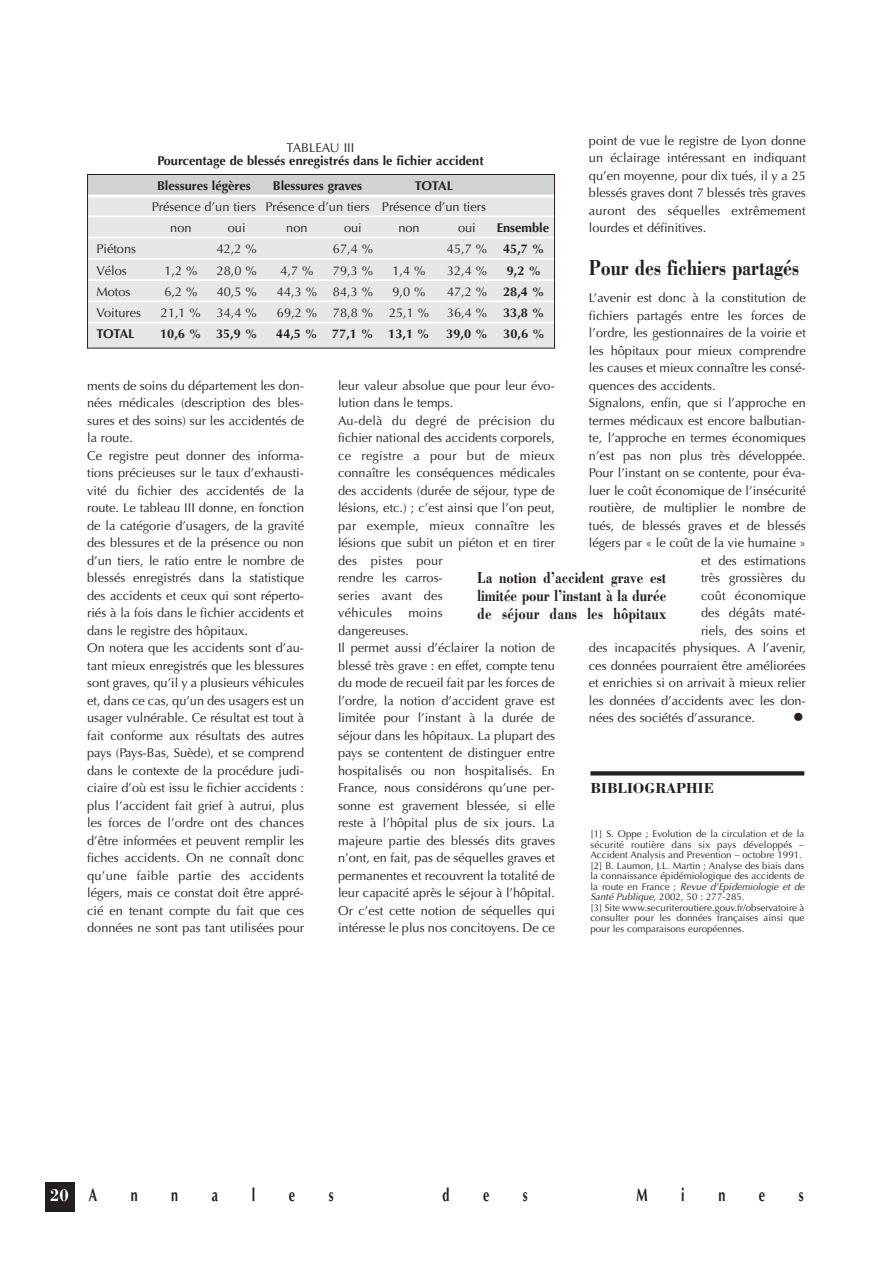
<style>
.page{position:relative;width:893px;height:1263px;background:#fff}
.page>*{position:absolute;margin:0;border:0;box-sizing:border-box;transform-origin:0 0}
.t1{font:24px "Optima";color:#231f20}
.t2{font:700 22.5px "Bodoni";color:#231f20;scale:.8 1}
.t3{font:700 18px "Optima";color:#231f20;scale:.7 1}
.t4{font:700 18px "Bodoni";color:#fff;scale:.85 1}
.t5{font:700 16.5px/18px "Bodoni";color:#231f20;text-align:justify;scale:.8 1}
.t6{font:700 15px "Bodoni";color:#231f20}
.t7{font:12.75px/17.5px "Optima";color:#231f20}
.t8{font:700 12.75px "Optima";color:#231f20}
.t9{font:12.75px "Optima";letter-spacing:.02em;color:#231f20}
.t10{font:9.75px/10.5px "Optima";color:#231f20}
.s1{font-style:italic}
.s2{font-family:"Optima";color:#231f20}
</style>
<div class="page">
<div style="left:45px;top:1182px;width:29px;height:30px;background:#231f20"></div>
<div style="left:88px;top:175px;width:466px;height:173px;background:#e6e7e9"></div>
<div style="left:88px;top:175px;width:466px;height:21px;background:#d1d2d4"></div>
<hr style="left:88px;top:195px;width:466px;height:3px;background:#fff">
<hr style="left:88px;top:215px;width:466px;height:2px;background:#fff">
<hr style="left:88px;top:237px;width:466px;height:1px;background:#fff">
<hr style="left:88px;top:258px;width:466px;height:2px;background:#fff">
<hr style="left:88px;top:279px;width:466px;height:2px;background:#fff">
<hr style="left:88px;top:300px;width:466px;height:2px;background:#fff">
<hr style="left:88px;top:322px;width:466px;height:1px;background:#fff">
<div style="left:87px;top:174px;width:468px;height:174px;border:1px solid #231f20"></div>
<svg style="left:590px;top:771px;width:214px;height:4px"></svg>
<p class="t7" style="left:589px;top:133px;width:218px;text-align:justify">point de vue le registre de Lyon donne un éclairage intéressant en indiquant qu’en moyenne, pour dix tués, il y a 25 blessés graves dont 7 blessés très graves auront des séquelles extrêmement lourdes et définitives.</p>
<h2 class="t2" style="left:589px;top:254px;width:264px">Pour des fichiers partagés</h2>
<p class="t7" style="left:589px;top:290px;width:218px">L’avenir est donc à la constitution de</p>
<p class="t7" style="left:589px;top:308px;width:218px">fichiers partagés entre les forces de</p>
<p class="t7" style="left:589px;top:325px;width:218px">l’ordre, les gestionnaires de la voirie et</p>
<p class="t7" style="left:589px;top:343px;width:218px">les hôpitaux pour mieux comprendre</p>
<p class="t7" style="left:589px;top:360px;width:218px">les causes et mieux connaître les consé-</p>
<p class="t7" style="left:589px;top:378px;width:128px">quences des accidents.</p>
<p class="t7" style="left:589px;top:395px;width:218px">Signalons, enfin, que si l’approche en</p>
<p class="t7" style="left:589px;top:413px;width:218px">termes médicaux est encore balbutian-</p>
<p class="t7" style="left:589px;top:430px;width:218px">te, l’approche en termes économiques</p>
<p class="t7" style="left:589px;top:448px;width:218px">n’est pas non plus très développée.</p>
<p class="t7" style="left:589px;top:465px;width:218px">Pour l’instant on se contente, pour éva-</p>
<p class="t7" style="left:589px;top:483px;width:218px">luer le coût économique de l’insécurité</p>
<p class="t7" style="left:589px;top:500px;width:218px">routière, de multiplier le nombre de</p>
<p class="t7" style="left:589px;top:518px;width:218px">tués, de blessés graves et de blessés</p>
<p class="t7" style="left:589px;top:535px;width:218px">légers par « le coût de la vie humaine »</p>
<p class="t7" style="left:701px;top:553px;width:106px">et des estimations</p>
<p class="t7" style="left:701px;top:570px;width:106px">très grossières du</p>
<p class="t9" style="left:701px;top:590px;width:106px">coût économique</p>
<p class="t7" style="left:701px;top:605px;width:106px">des dégâts maté-</p>
<p class="t7" style="left:701px;top:623px;width:106px">riels, des soins et</p>
<p class="t7" style="left:589px;top:640px;width:218px">des incapacités physiques. A l’avenir,</p>
<p class="t7" style="left:589px;top:658px;width:218px">ces données pourraient être améliorées</p>
<p class="t7" style="left:589px;top:675px;width:218px">et enrichies si on arrivait à mieux relier</p>
<p class="t7" style="left:589px;top:693px;width:218px">les données d’accidents avec les don-</p>
<p class="t7" style="left:589px;top:710px;width:167px">nées des sociétés d’assurance.</p>
<h1 class="t1" style="left:791px;top:707px;width:16px">•</h1>
<p class="t7" style="left:287px;top:140px;width:69px">TABLEAU III</p>
<p class="t8" style="left:157px;top:155px;width:328px">Pourcentage de blessés enregistrés dans le fichier accident</p>
<p class="t8" style="left:157px;top:180px;width:95px">Blessures légères</p>
<p class="t8" style="left:273px;top:180px;width:91px">Blessures graves</p>
<p class="t8" style="left:415px;top:180px;width:40px">TOTAL</p>
<p class="t7" style="left:170px;top:197px;width:317px;line-height:21.3px;text-indent:-18px">Présence d’un tiers Présence d’un tiers Présence d’un tiers non</p>
<p class="t7" style="left:228px;top:220px;width:19px">oui</p>
<p class="t7" style="left:286px;top:220px;width:23px">non</p>
<p class="t7" style="left:344px;top:220px;width:19px">oui</p>
<p class="t7" style="left:398px;top:220px;width:23px">non</p>
<p class="t7" style="left:458px;top:220px;width:19px">oui</p>
<p class="t8" style="left:497px;top:222px;width:54px">Ensemble</p>
<p class="t7" style="left:96px;top:241px;width:41px">Piétons</p>
<p class="t7" style="left:217px;top:241px;width:42px">42,2 %</p>
<p class="t7" style="left:333px;top:241px;width:42px">67,4 %</p>
<p class="t7" style="left:447px;top:241px;width:42px">45,7 %</p>
<p class="t8" style="left:503px;top:244px;width:43px">45,7 %</p>
<p class="t7" style="left:96px;top:263px;width:32px">Vélos</p>
<p class="t7" style="left:164px;top:263px;width:34px">1,2 %</p>
<p class="t7" style="left:217px;top:263px;width:42px">28,0 %</p>
<p class="t7" style="left:280px;top:263px;width:34px">4,7 %</p>
<p class="t7" style="left:333px;top:263px;width:42px">79,3 %</p>
<p class="t7" style="left:392px;top:263px;width:34px">1,4 %</p>
<p class="t7" style="left:447px;top:263px;width:42px">32,4 %</p>
<p class="t8" style="left:507px;top:265px;width:36px">9,2 %</p>
<p class="t7" style="left:96px;top:284px;width:36px">Motos</p>
<p class="t7" style="left:164px;top:284px;width:34px">6,2 %</p>
<p class="t7" style="left:217px;top:284px;width:42px">40,5 %</p>
<p class="t7" style="left:277px;top:284px;width:42px">44,3 %</p>
<p class="t7" style="left:333px;top:284px;width:42px">84,3 %</p>
<p class="t7" style="left:392px;top:284px;width:34px">9,0 %</p>
<p class="t7" style="left:447px;top:284px;width:42px">47,2 %</p>
<p class="t8" style="left:503px;top:286px;width:43px">28,4 %</p>
<p class="t7" style="left:96px;top:305px;width:46px">Voitures</p>
<p class="t7" style="left:161px;top:305px;width:97px">21,1 % 34,4 %</p>
<p class="t7" style="left:277px;top:305px;width:42px">69,2 %</p>
<p class="t7" style="left:333px;top:305px;width:42px">78,8 %</p>
<p class="t7" style="left:389px;top:305px;width:42px">25,1 %</p>
<p class="t7" style="left:447px;top:305px;width:42px">36,4 %</p>
<p class="t8" style="left:503px;top:307px;width:43px">33,8 %</p>
<p class="t8" style="left:96px;top:329px;width:40px">TOTAL</p>
<p class="t8" style="left:160px;top:329px;width:99px">10,6 % 35,9 %</p>
<p class="t8" style="left:276px;top:329px;width:155px">44,5 % 77,1 % 13,1 %</p>
<p class="t8" style="left:446px;top:329px;width:100px">39,0 % 30,6 %</p>
<p class="t7" style="left:87px;top:378px;width:218px">ments de soins du département les don&shy;nées médicales (description des bles&shy;sures et des soins) sur les accidentés de la route.<br>Ce registre peut donner des informa&shy;tions précieuses sur le taux d’exhausti&shy;vité du fichier des accidentés de la route. Le tableau III donne, en fonction de la catégorie d’usagers, de la gravité des blessures et de la présence ou non d’un tiers, le ratio entre le nombre de blessés enregistrés dans la statistique des accidents et ceux qui sont réperto&shy;riés à la fois dans le fichier accidents et dans le registre des hôpitaux.<br>On notera que les accidents sont d’au&shy;tant mieux enregistrés que les blessures sont graves, qu’il y a plusieurs véhicules et, dans ce cas, qu’un des usagers est un usager vulnérable. Ce résultat est tout à fait conforme aux résultats des autres pays (Pays-Bas, Suède), et se comprend dans le contexte de la procédure judi&shy;ciaire d’où est issu le fichier accidents : plus l’accident fait grief à autrui, plus les forces de l’ordre ont des chances d’être informées et peuvent remplir les fiches accidents. On ne connaît donc qu’une faible partie des accidents légers, mais ce constat doit être appré&shy;cié en tenant compte du fait que ces données ne sont pas tant utilisées pour</p>
<p class="t7" style="left:338px;top:378px;width:218px">leur valeur absolue que pour leur évo&shy;lution dans le temps.<br>Au-delà du degré de précision du fichier national des accidents corporels, ce registre a pour but de mieux connaître les conséquences médicales des accidents (durée de séjour, type de lésions, etc.) ; c’est ainsi que l’on peut, par exemple, mieux connaître les lésions que subit un piéton et en tirer des pistes pour<br>rendre les carros-<br>series avant des<br>véhicules</p>
<p class="t5" style="left:478px;top:569px;width:237px">La notion d’accident grave est limitée pour l’instant à la durée de séjour dans les hôpitaux</p>
<p class="t7" style="left:338px;top:605px;width:218px;text-indent:70px">moins<br>dangereuses.<br>Il permet aussi d’éclairer la notion de blessé très grave : en effet, compte tenu du mode de recueil fait par les forces de l’ordre, la notion d’accident grave est limitée pour l’instant à la durée de séjour dans les hôpitaux. La plupart des pays se contentent de distinguer entre hospitalisés ou non hospitalisés. En France, nous considérons qu’une per&shy;sonne est gravement blessée, si elle reste à l’hôpital plus de six jours. La majeure partie des blessés dits graves n’ont, en fait, pas de séquelles graves et permanentes et recouvrent la totalité de leur capacité après le séjour à l’hôpital.<br>Or c’est cette notion de séquelles qui intéresse le plus nos concitoyens. De ce</p>
<p class="t6" style="left:590px;top:778px;width:125px">BIBLIOGRAPHIE</p>
<p class="t10" style="left:590px;top:829px;width:215px">[1] S. Oppe ; Evolution de la circulation et de la sécurité routière dans six pays développés – Accident Analysis and Prevention – octobre 1991. [2] B. Laumon, J.L. Martin ; Analyse des biais dans la connaissance épidémiologique des accidents de la route en France ; <span class="s1">Revue d’Epidemiologie et de Santé Publique</span>, 2002, 50 : 277-285.<br>[3] Site www.securiteroutiere.gouv.fr/observatoire à consulter pour les données françaises ainsi que pour les comparaisons européennes.</p>
<h3 class="t4" style="left:50px;top:1184px;width:57px">20 <span class="s2">A</span></h3>
<h3 class="t3" style="left:131px;top:1188px;width:12px">n</h3>
<h3 class="t3" style="left:171px;top:1188px;width:12px">n</h3>
<h3 class="t3" style="left:212px;top:1188px;width:11px">a</h3>
<h3 class="t3" style="left:252px;top:1188px;width:7px">l</h3>
<h3 class="t3" style="left:289px;top:1188px;width:10px">e</h3>
<h3 class="t3" style="left:329px;top:1188px;width:9px">s</h3>
<h3 class="t3" style="left:442px;top:1188px;width:12px">d</h3>
<h3 class="t3" style="left:483px;top:1188px;width:10px">e</h3>
<h3 class="t3" style="left:523px;top:1188px;width:9px">s</h3>
<h3 class="t3" style="left:636px;top:1188px;width:18px">M</h3>
<h3 class="t3" style="left:681px;top:1188px;width:7px">i</h3>
<h3 class="t3" style="left:718px;top:1188px;width:12px">n</h3>
<h3 class="t3" style="left:759px;top:1188px;width:10px">e</h3>
<h3 class="t3" style="left:799px;top:1188px;width:9px">s</h3>
</div>
